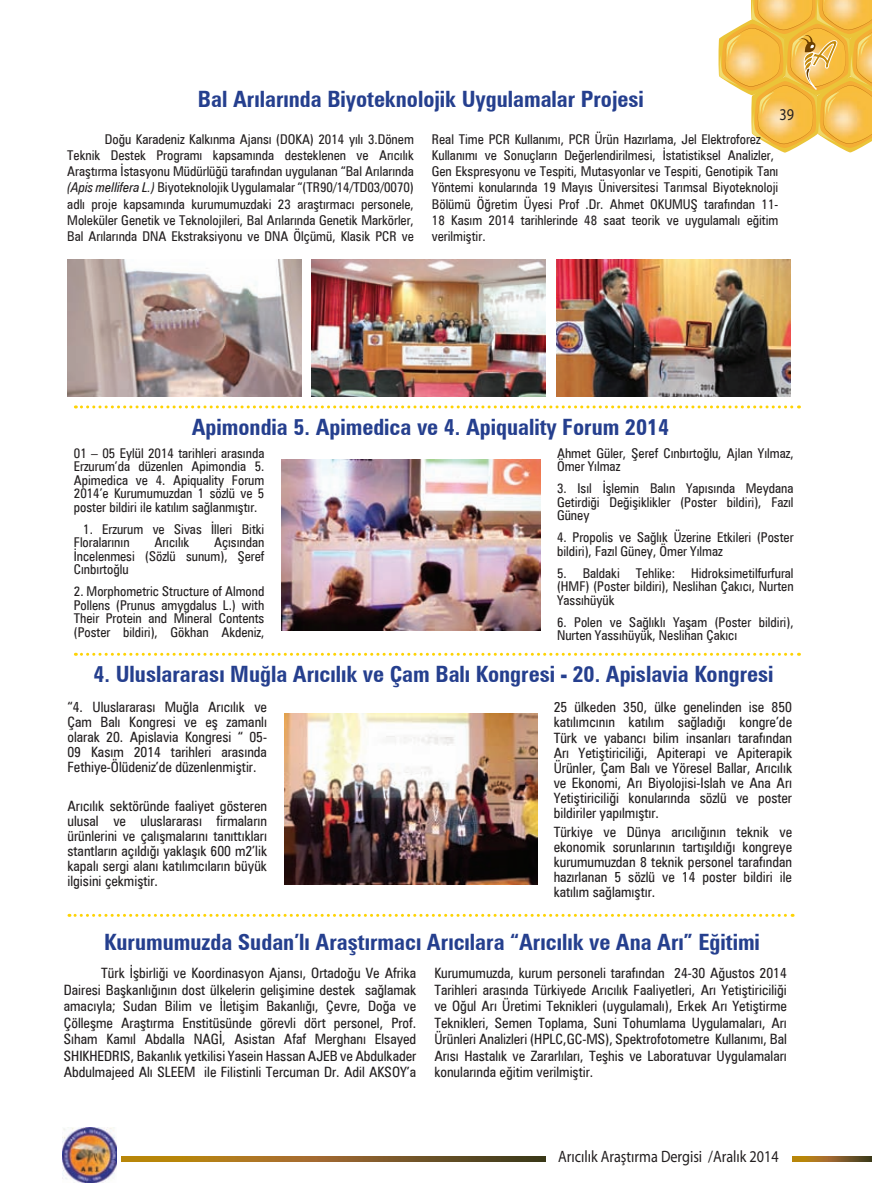
<style>
.page{position:relative;width:872px;height:1204px;background:#fff}
.page>*{position:absolute;margin:0;border:0;box-sizing:border-box;transform-origin:0 0}
.t1{font:700 condensed 22.5px "Zurich BT";color:#253f8e}
.t2{font:16.5px "Myriad Pro";color:#231f20;scale:.86 1}
.t3{font:condensed 14.25px/15px "Zurich BT";color:#231f20;text-align:justify}
.t4{font:condensed 13.5px/13.5px "Zurich BT";color:#231f20;text-align:justify}
.s1{font-style:italic}
</style>
<div class="page">
<svg style="left:121px;top:1156px;width:425px;height:5px;background:#8b6420"></svg>
<svg style="left:793px;top:1156px;width:79px;height:5px"></svg>
<svg style="left:718px;top:0;width:154px;height:153px"></svg>
<img style="left:63px;top:1127px;width:54px;height:55px">
<img style="left:67px;top:259px;width:234px;height:137px">
<img style="left:312px;top:259px;width:234px;height:137px">
<img style="left:556px;top:259px;width:234px;height:137px">
<svg style="left:75px;top:405px;width:724px;height:3px"></svg>
<svg style="left:75px;top:652px;width:724px;height:3px"></svg>
<svg style="left:69px;top:913px;width:724px;height:3px"></svg>
<img style="left:285px;top:713px;width:252px;height:171px">
<img style="left:281px;top:459px;width:259px;height:171px">
<h1 class="t1" style="left:198px;top:85px;width:447px">Bal Arılarında Biyoteknolojik Uygulamalar Projesi</h1>
<p class="t2" style="left:779px;top:105px;width:18px">39</p>
<p class="t4" style="left:67px;top:131px;width:348px;line-height:16.2px;text-indent:38px">Doğu Karadeniz Kalkınma Ajansı (DOKA) 2014 yılı 3.Dönem Teknik Destek Programı kapsamında desteklenen ve Arıcılık Araştırma İstasyonu Müdürlüğü tarafından uygulanan “Bal Arılarında <span class="s1">(Apis mellifera L.)</span> Biyoteknolojik Uygulamalar “(TR90/14/TD03/0070) adlı proje kapsamında kurumumuzdaki 23 araştırmacı personele, Moleküler Genetik ve Teknolojileri, Bal Arılarında Genetik Markörler, Bal Arılarında DNA Ekstraksiyonu ve DNA Ölçümü, Klasik PCR ve</p>
<p class="t4" style="left:432px;top:131px;width:348px;line-height:16.2px;text-align:left">Real Time PCR Kullanımı, PCR Ürün Hazırlama, Jel Elektroforez Kullanımı ve Sonuçların Değerlendirilmesi, İstatistiksel Analizler, Gen Ekspresyonu ve Tespiti, Mutasyonlar ve Tespiti, Genotipik Tanı Yöntemi konularında 19 Mayıs Üniversitesi Tarımsal Biyoteknoloji Bölümü Öğretim Üyesi Prof .Dr. Ahmet OKUMUŞ tarafından 11- 18 Kasım 2014 tarihlerinde 48 saat teorik ve uygulamalı eğitim verilmiştir.</p>
<h1 class="t1" style="left:192px;top:413px;width:479px">Apimondia 5. Apimedica ve 4. Apiquality Forum 2014</h1>
<p class="t4" style="left:74px;top:446px;width:192px">01 – 05 Eylül 2014 tarihleri arasında Erzurum’da düzenlen Apimondia 5.<br>Apimedica ve 4. Apiquality Forum 2014’e Kurumumuzdan 1 sözlü ve 5 poster bildiri ile katılım sağlanmıştır.</p>
<p class="t4" style="left:74px;top:522px;width:192px;text-indent:9px">1. Erzurum ve Sivas İlleri Bitki<br>Floralarının</p>
<p class="t4" style="left:74px;top:535px;width:192px;text-indent:140px">Açısından İncelenmesi (Sözlü sunum), Şeref Cınbırtoğlu</p>
<p class="t4" style="left:74px;top:584px;width:192px">2. Morphometric Structure of Almond Pollens (Prunus amygdalus L.) with Their Protein and Mineral Contents (Poster bildiri), Gökhan Akdeniz,</p>
<p class="t4" style="left:154px;top:535px;width:36px">Arıcılık</p>
<p class="t4" style="left:557px;top:446px;width:238px">Ahmet Güler, Şeref Cınbırtoğlu, Ajlan Yılmaz,<br>Ömer Yılmaz</p>
<p class="t4" style="left:557px;top:481px;width:238px">3. Isıl İşlemin Balın Yapısında Meydana Getirdiği Değişiklikler (Poster bildiri), Fazıl Güney</p>
<p class="t4" style="left:557px;top:530px;width:238px">4. Propolis ve Sağlık Üzerine Etkileri (Poster bildiri), Fazıl Güney, Ömer Yılmaz</p>
<p class="t4" style="left:557px;top:566px;width:238px">5. Baldaki Tehlike: Hidroksimetilfurfural (HMF) (Poster bildiri), Neslihan Çakıcı, Nurten Yassıhüyük</p>
<p class="t4" style="left:557px;top:615px;width:238px">6. Polen ve Sağlıklı Yaşam (Poster bildiri),<br>Nurten Yassıhüyük, Neslihan Çakıcı</p>
<h1 class="t1" style="left:93px;top:660px;width:681px">4. Uluslararası Muğla Arıcılık ve Çam Balı Kongresi - 20. Apislavia Kongresi</h1>
<p class="t3" style="left:67px;top:699px;width:201px">“4. Uluslararası Muğla Arıcılık ve Çam Balı Kongresi ve eş zamanlı olarak 20. Apislavia Kongresi “ 05- 09 Kasım 2014 tarihleri arasında Fethiye-Ölüdeniz’de düzenlenmiştir.</p>
<p class="t3" style="left:67px;top:798px;width:201px">Arıcılık sektöründe faaliyet gösteren ulusal ve uluslararası firmaların ürünlerini ve çalışmalarını tanıttıkları stantların açıldığı yaklaşık 600 m2’lik kapalı sergi alanı katılımcıların büyük ilgisini çekmiştir.</p>
<p class="t3" style="left:553px;top:699px;width:240px">25 ülkeden 350, ülke genelinden ise 850 katılımcının katılım sağladığı kongre’de Türk ve yabancı bilim insanları tarafından Arı Yetiştiriciliği, Apiterapi ve Apiterapik Ürünler, Çam Balı ve Yöresel Ballar, Arıcılık ve Ekonomi, Arı Biyolojisi-Islah ve Ana Arı Yetiştiriciliği konularında sözlü ve poster bildiriler yapılmıştır.</p>
<p class="t3" style="left:553px;top:824px;width:240px">Türkiye ve Dünya arıcılığının teknik ve ekonomik sorunlarının tartışıldığı kongreye kurumumuzdan 8 teknik personel tarafından hazırlanan 5 sözlü ve 14 poster bildiri ile katılım sağlamıştır.</p>
<h1 class="t1" style="left:104px;top:927px;width:657px">Kurumumuzda Sudan’lı Araştırmacı Arıcılara “Arıcılık ve Ana Arı” Eğitimi</h1>
<p class="t3" style="left:64px;top:964px;width:354px;line-height:16.5px;text-indent:38px">Türk İşbirliği ve Koordinasyon Ajansı, Ortadoğu Ve Afrika Dairesi Başkanlığının dost ülkelerin gelişimine destek sağlamak amacıyla; Sudan Bilim ve İletişim Bakanlığı, Çevre, Doğa ve Çölleşme Araştırma Enstitüsünde görevli dört personel, Prof.<br>Sıham Kamıl Abdalla NAGİ, Asistan Afaf Merghanı Elsayed SHIKHEDRIS, Bakanlık yetkilisi Yasein Hassan AJEB ve Abdulkader Abdulmajeed Alı SLEEM ile Filistinli Tercuman Dr. Adil AKSOY’a</p>
<p class="t3" style="left:434px;top:964px;width:354px;line-height:16.5px">Kurumumuzda, kurum personeli tarafından 24-30 Ağustos 2014<br>Tarihleri arasında Türkiyede Arıcılık Faaliyetleri, Arı Yetiştiriciliği ve Oğul Arı Üretimi Teknikleri (uygulamalı), Erkek Arı Yetiştirme Teknikleri, Semen Toplama, Suni Tohumlama Uygulamaları, Arı Ürünleri Analizleri (HPLC,GC-MS), Spektrofotometre Kullanımı, Bal Arısı Hastalık ve Zararlıları, Teşhis ve Laboratuvar Uygulamaları konularında eğitim verilmiştir.</p>
<p class="t2" style="left:558px;top:1146px;width:258px">Arıcılık Araştırma Dergisi /Aralık 2014</p>
</div>
